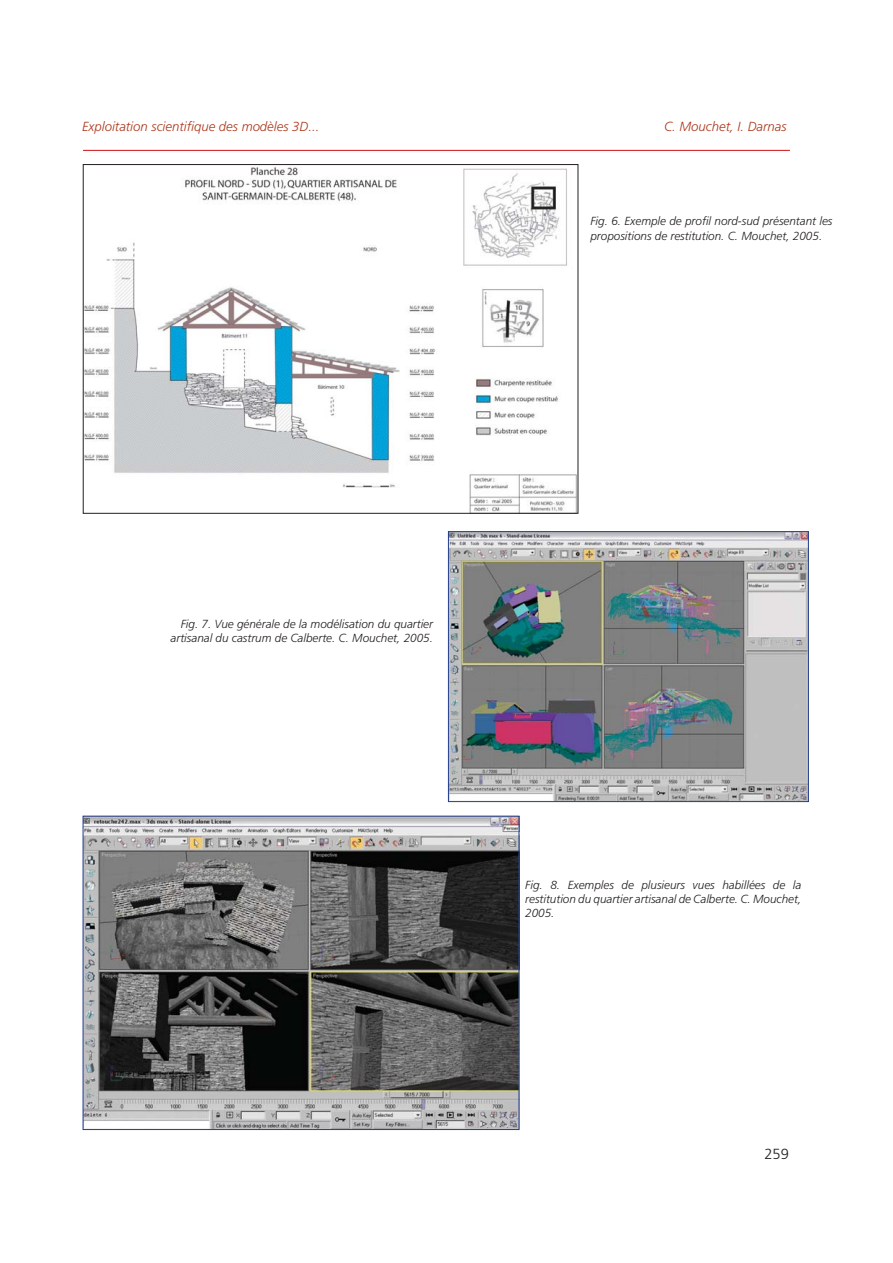
<style>
.page{position:relative;width:893px;height:1263px;background:#fff}
.page>*{position:absolute;margin:0;border:0;box-sizing:border-box;transform-origin:0 0}
.t1{font:300 14.7px "Frutiger";color:#231f20}
.t2{font:italic 300 13.2px "Frutiger";color:#ac381b}
.t3{font:italic 300 11.7px/14.1px "Frutiger";color:#231f20}
</style>
<div class="page">
<hr style="left:83px;top:150px;width:707px;height:1px;background:#d2232a">
<img style="left:85px;top:166px;width:491px;height:345px">
<img style="left:450px;top:533px;width:356px;height:267px">
<div style="left:448px;top:531px;width:360px;height:271px;border:1px solid #243e8d"></div>
<img style="left:85px;top:818px;width:432px;height:310px">
<div style="left:83px;top:816px;width:436px;height:314px;border:1px solid #243e8d"></div>
<p class="t2" style="left:82px;top:121px;width:239px">Exploitation scientifique des modèles 3D...</p>
<p class="t2" style="left:664px;top:121px;width:124px">C. Mouchet, I. Darnas</p>
<p class="t3" style="left:590px;top:215px;width:244px">Fig. 6. Exemple de profil nord-sud présentant les propositions de restitution. C. Mouchet, 2005.</p>
<p class="t3" style="left:171px;top:618px;width:264px;text-align:right">Fig. 7. Vue générale de la modélisation du quartier artisanal du castrum de Calberte. C. Mouchet, 2005.</p>
<p class="t3" style="left:525px;top:878px;width:278px;text-align:justify">Fig. 8. Exemples de plusieurs vues habillées de la restitution du quartier artisanal de Calberte. C. Mouchet, 2005.</p>
<p class="t1" style="left:764px;top:1148px;width:26px">259</p>
</div>
